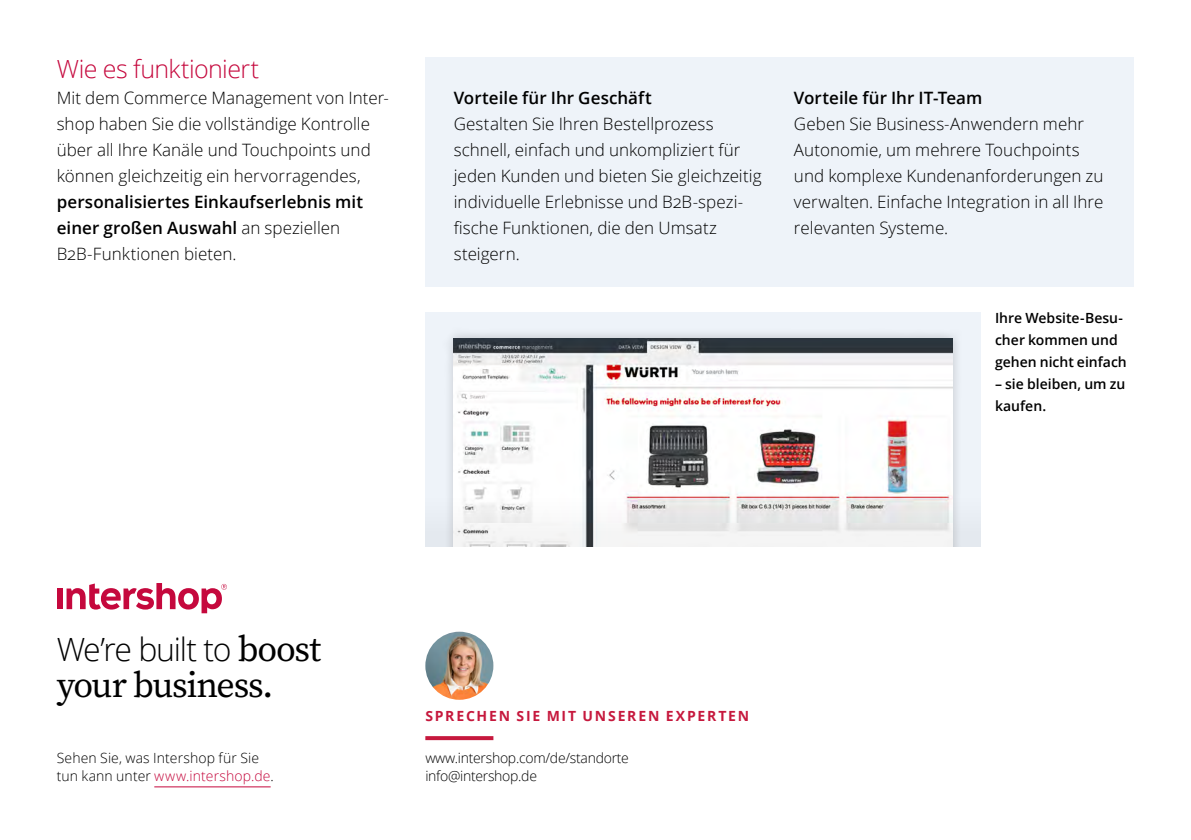
<style>
.page{position:relative;width:1191px;height:840px;background:#fff}
.page>*{position:absolute;margin:0;border:0;box-sizing:border-box;transform-origin:0 0}
.t1{font:36px "Source Serif Pro";letter-spacing:-.035em;color:#000}
.t2{font:300 32px "Open Sans";letter-spacing:-.04em;color:#000}
._02_Subheading{font:300 25px "Open Sans";letter-spacing:-.025em;color:#c5083d}
._02_Bodytext_8_5_13{font:300 17px/26px "Open Sans";color:#000}
._02_Bodytext_subheading{font:600 17px "Open Sans";color:#000}
._05_Caption{font:600 14px/22px "Open Sans";color:#000}
.t3{font:300 14px/18px "Open Sans";letter-spacing:.005em;color:#000}
.t4{font:300 14px/18px "Open Sans";letter-spacing:-.02em;color:#000}
.t5{font:700 14px "Open Sans";letter-spacing:.13em;color:#c6183d}
.s1{font-weight:600}
.s2{font-family:"Source Serif Pro";font-weight:400;font-size:36px}
.s3{color:#c5083d}
</style>
<div class="page">
<div style="left:425px;top:57px;width:709px;height:229px;background:#eef3f9"></div>
<div style="left:425px;top:312px;width:556px;height:234px;background:#eef3f9"></div>
<div style="left:442px;top:327px;width:522px;height:219px;background:#000;opacity:.2"></div>
<img style="left:454px;top:338px;width:498px;height:160px">
<svg style="left:442px;top:498px;width:522px;height:48px;fill:#efeff0"></svg>
<hr style="left:154px;top:786px;width:117px;height:1px;background:#c5083d">
<div style="left:57px;top:588px;width:5px;height:20px;background:#c5083d"></div>
<svg style="left:67px;top:583px;width:160px;height:30px"></svg>
<img style="left:425px;top:631px;width:68px;height:68px;border-radius:34px">
<svg style="left:425px;top:736px;width:68px;height:3px"></svg>
<p class="_02_Subheading" style="left:57px;top:52px;width:204px">Wie es funktioniert</p>
<p class="_02_Bodytext_8_5_13" style="left:57px;top:84px;width:334px">Mit dem Commerce Management von Inter&shy;shop haben Sie die vollständige Kontrolle über all Ihre Kanäle und Touchpoints und können gleichzeitig ein hervorragendes, <span class="s1">personalisiertes Einkaufserlebnis mit einer großen Auswahl</span> an speziellen B2B-Funktionen bieten.</p>
<p class="_02_Bodytext_subheading" style="left:454px;top:86px;width:199px">Vorteile für Ihr Geschäft</p>
<p class="_02_Bodytext_8_5_13" style="left:454px;top:110px;width:309px">Gestalten Sie Ihren Bestellprozess schnell, einfach und unkompliziert für jeden Kunden und bieten Sie gleichzeitig individuelle Erlebnisse und B2B-spezi&shy;fische Funktionen, die den Umsatz steigern.</p>
<p class="_02_Bodytext_subheading" style="left:794px;top:86px;width:190px">Vorteile für Ihr IT-Team</p>
<p class="_02_Bodytext_8_5_13" style="left:794px;top:110px;width:311px">Geben Sie Business-Anwendern mehr Autonomie, um mehrere Touchpoints und komplexe Kundenanforderungen zu verwalten. Einfache Integration in all Ihre relevanten Systeme.</p>
<p class="_05_Caption" style="left:995px;top:306px;width:133px">Ihre Website-Besu&shy;cher kommen und gehen nicht einfach</p>
<p class="_05_Caption" style="left:995px;top:372px;width:132px">– sie bleiben, um zu kaufen.</p>
<h2 class="t2" style="left:57px;top:627px;width:266px">We’re built to <span class="s2">boost</span></h2>
<h1 class="t1" style="left:57px;top:660px;width:218px">your business.</h1>
<p class="t5" style="left:425px;top:706px;width:325px">SPRECHEN SIE MIT UNSEREN EXPERTEN</p>
<p class="t3" style="left:57px;top:748px;width:219px">Sehen Sie, was Intershop für Sie tun kann unter <span class="s3">www.intershop.de</span>.</p>
<p class="t4" style="left:425px;top:748px;width:205px">www.intershop.com/de/standorte info@intershop.de</p>
</div>
